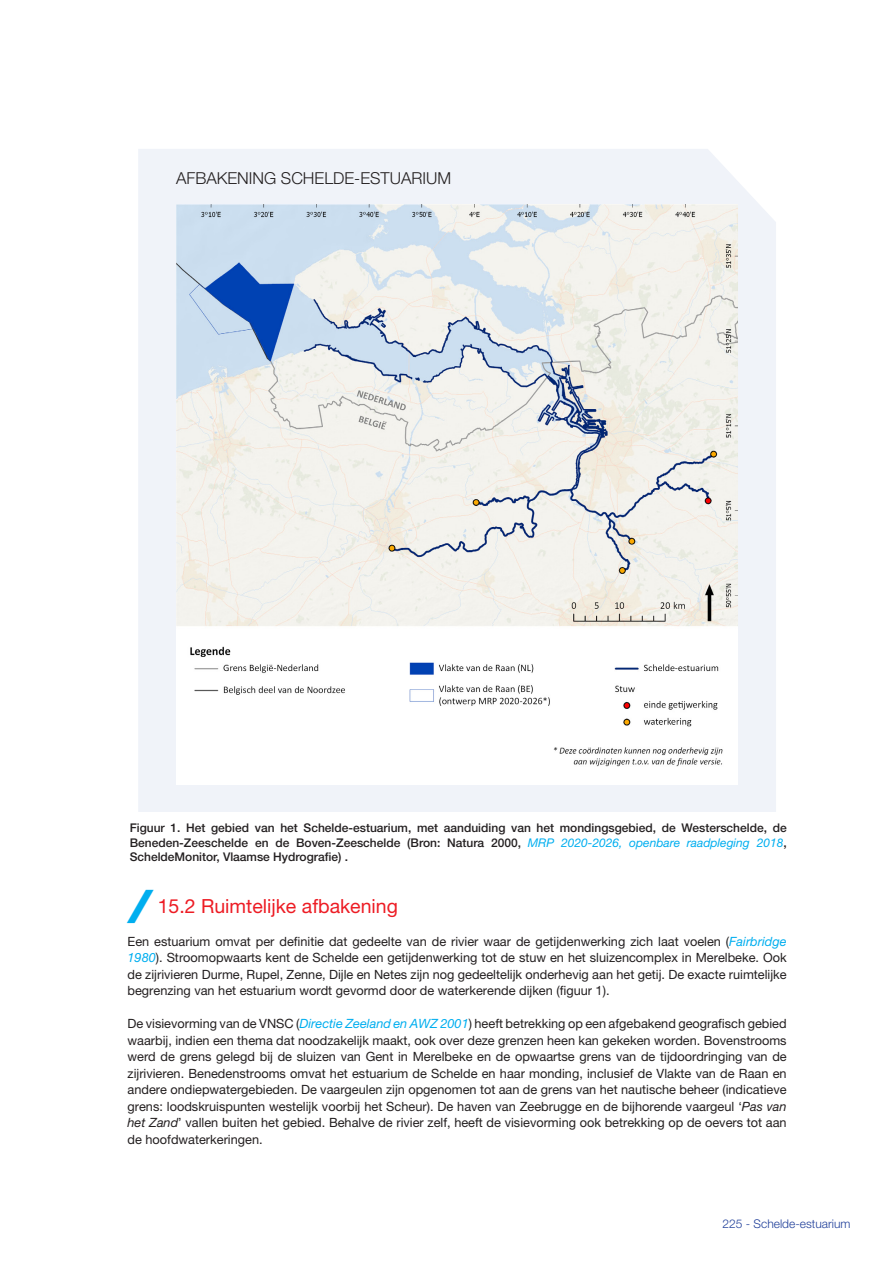
<style>
.page{position:relative;width:893px;height:1263px;background:#fff}
.page>*{position:absolute;margin:0;border:0;box-sizing:border-box;transform-origin:0 0}
.t1{font:italic 900 expanded 43.5px "Helvetica Neue LT Pro";color:#00aeef}
.t2{font:19.5px "Helvetica Neue LT Pro";color:#ed1c24}
.t3{font:300 16.5px "Helvetica Neue LT Pro";color:#231f20}
.t4{font:12.75px/16.5px "Helvetica Neue LT Pro";color:#231f20;text-align:justify}
.t5{font:500 12px/14.4px "Helvetica Neue LT Pro";color:#231f20;text-align:justify}
.t6{font:300 12px "Helvetica Neue LT Pro";color:#21409a}
.s1{font-weight:400;font-style:italic;color:#00aeef}
.s2{font-style:italic;color:#00aeef}
.s3{font-style:italic}
</style>
<div class="page">
<div style="left:138px;top:149px;width:638px;height:663px;background:#f0f3f9"></div>
<img style="left:176px;top:205px;width:562px;height:579px">
<p class="t3" style="left:176px;top:168px;width:277px">AFBAKENING SCHELDE-ESTUARIUM</p>
<p class="t5" style="left:130px;top:821px;width:658px">Figuur 1. Het gebied van het Schelde-estuarium, met aanduiding van het mondingsgebied, de Westerschelde, de Beneden-Zeeschelde en de Boven-Zeeschelde (Bron: Natura 2000, <span class="s1">MRP 2020-2026, openbare raadpleging 2018</span>, ScheldeMonitor, Vlaamse Hydrografie) .</p>
<p class="t1" style="left:128px;top:878px;width:21px">/</p>
<p class="t2" style="left:158px;top:894px;width:242px">15.2 Ruimtelijke afbakening</p>
<p class="t4" style="left:128px;top:933px;width:661px">Een estuarium omvat per definitie dat gedeelte van de rivier waar de getijdenwerking zich laat voelen (<span class="s2">Fairbridge 1980</span>). Stroomopwaarts kent de Schelde een getijdenwerking tot de stuw en het sluizencomplex in Merelbeke. Ook de zijrivieren Durme, Rupel, Zenne, Dijle en Netes zijn nog gedeeltelijk onderhevig aan het getij. De exacte ruimtelijke begrenzing van het estuarium wordt gevormd door de waterkerende dijken (figuur 1).</p>
<p class="t4" style="left:128px;top:1015px;width:661px">De visievorming van de VNSC (<span class="s2">Directie Zeeland en AWZ 2001</span>) heeft betrekking op een afgebakend geografisch gebied waarbij, indien een thema dat noodzakelijk maakt, ook over deze grenzen heen kan gekeken worden. Bovenstrooms werd de grens gelegd bij de sluizen van Gent in Merelbeke en de opwaartse grens van de tijdoordringing van de zijrivieren. Benedenstrooms omvat het estuarium de Schelde en haar monding, inclusief de Vlakte van de Raan en andere ondiepwatergebieden. De vaargeulen zijn opgenomen tot aan de grens van het nautische beheer (indicatieve grens: loodskruispunten westelijk voorbij het Scheur). De haven van Zeebrugge en de bijhorende vaargeul ‘<span class="s3">Pas van het Zand</span>’ vallen buiten het gebied. Behalve de rivier zelf, heeft de visievorming ook betrekking op de oevers tot aan de hoofdwaterkeringen.</p>
<p class="t6" style="left:722px;top:1216px;width:130px">225 - Schelde-estuarium</p>
</div>
